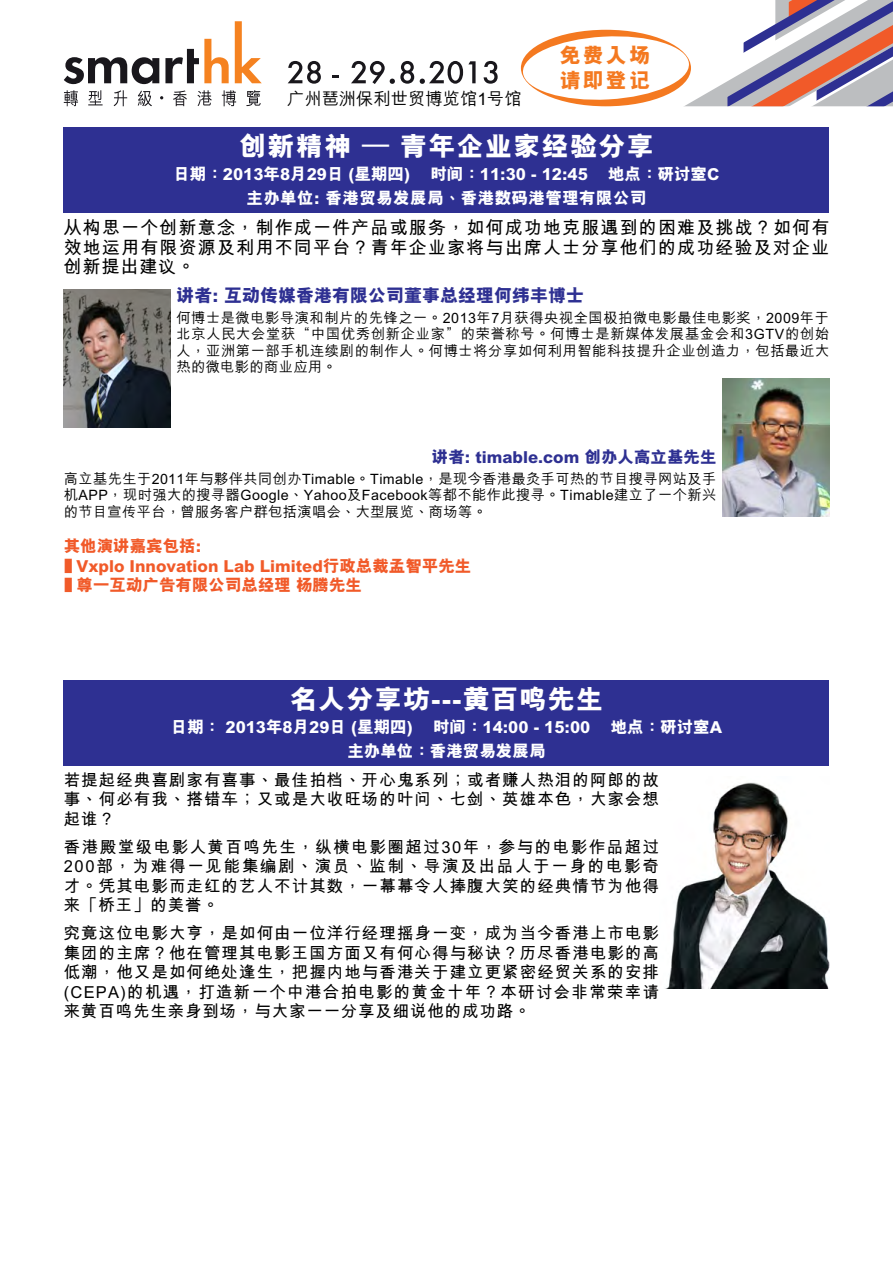
<style>
.page{position:relative;width:893px;height:1263px;background:#fff}
.page>*{position:absolute;margin:0;border:0;box-sizing:border-box;transform-origin:0 0}
.t1{font:800 27px "M Hei HKS";letter-spacing:.05em;color:#fff}
.t2{font:800 21px/25.2px "M Hei HKS";letter-spacing:.1em;color:#f47920}
.t3{font:700 18px/19.5px "M Hei HKS";letter-spacing:.065em;color:#000;text-align:justify}
.t4{font:800 18px "M Hei HKS";color:#2e3092}
.t5{font:500 17.1px "M Hei HKS";letter-spacing:.01em;color:#000}
.t6{font:700 16.5px/19.5px "M Hei HKS";letter-spacing:.065em;color:#000;text-align:justify}
.t7{font:800 16.5px/24px "M Hei HKS";color:#fff;text-align:center}
.t8{font:800 16.5px/19.8px "M Hei HKS";color:#f15a29}
.t9{font:800 16.5px "M Hei HKS";color:#2e3092}
.t10{font:500 14.25px/16.5px "M Hei HKS";letter-spacing:.03em;color:#000;text-align:justify}
</style>
<div class="page">
<svg style="left:64px;top:57px;width:95px;height:27px"></svg>
<svg style="left:165px;top:39px;width:64px;height:44px"></svg>
<svg style="left:235px;top:21px;width:27px;height:62px"></svg>
<svg style="left:114px;top:90px;width:13px;height:16px"></svg>
<svg style="left:138px;top:91px;width:14px;height:15px"></svg>
<svg style="left:64px;top:90px;width:14px;height:16px"></svg>
<svg style="left:88px;top:90px;width:15px;height:15px"></svg>
<svg style="left:173px;top:90px;width:14px;height:16px"></svg>
<svg style="left:197px;top:90px;width:15px;height:16px"></svg>
<svg style="left:222px;top:90px;width:14px;height:16px"></svg>
<svg style="left:246px;top:90px;width:15px;height:16px"></svg>
<svg style="left:288px;top:61px;width:33px;height:23px"></svg>
<svg style="left:332px;top:75px;width:6px;height:3px"></svg>
<svg style="left:351px;top:61px;width:63px;height:23px"></svg>
<svg style="left:420px;top:61px;width:56px;height:23px"></svg>
<svg style="left:484px;top:61px;width:14px;height:23px"></svg>
<svg style="left:521px;top:0;width:372px;height:106px"></svg>
<div style="left:64px;top:128px;width:765px;height:85px;background:#2e3092"></div>
<img style="left:64px;top:289px;width:106px;height:138px">
<img style="left:723px;top:378px;width:106px;height:139px">
<div style="left:64px;top:680px;width:765px;height:85px;background:#2e3092"></div>
<img style="left:665px;top:782px;width:164px;height:207px">
<p class="t5" style="left:287px;top:86px;width:236px">廣州琶洲保利世貿博覽館1號館</p>
<p class="t2" style="left:560px;top:43px;width:92px">免費入場請即登記</p>
<h1 class="t1" style="left:239px;top:128px;width:416px">創新精神 – 青年企業家經驗分享</h1>
<p class="t7" style="left:173px;top:162px;width:548px">日期：2013年8月29日 (星期四) 時間：11:30 - 12:45 地點：研討室C主辦單位: 香港貿易發展局、香港數碼港管理有限公司</p>
<p class="t3" style="left:64px;top:216px;width:767px">從構思一個創新意念，製作成一件產品或服務，如何成功地克服遇到的困難及挑戰？如何有效地運用有限資源及利用不同平臺？青年企業家將與出席人士分享他們的成功經驗及對企業創新提出建議。</p>
<p class="t4" style="left:176px;top:283px;width:409px">講者: 互動傳媒香港有限公司董事總經理何緯豐博士</p>
<p class="t10" style="left:176px;top:308px;width:654px">何博士是微電影導演和製片的先鋒之一。2013年7月獲得央視全國極拍微電影最佳電影獎，2009年於北京人民大會堂獲“中國優秀創新企業家”的榮譽稱號。何博士是新媒體發展基金會和3GTV的創始人，亞洲第一部手機連續劇的製作人。何博士將分享如何利用智能科技提升企業創造力，包括最近大熱的微電影的商業應用。</p>
<p class="t9" style="left:432px;top:446px;width:286px">講者: timable.com 創辦人高立基先生</p>
<p class="t10" style="left:64px;top:469px;width:654px">高立基先生于2011年與夥伴共同創辦Timable。Timable，是現今香港最灸手可熱的節目搜尋網站及手機APP，現時強大的搜尋器Google、Yahoo及Facebook等都不能作此搜尋。Timable建立了一個新興的節目宣傳平臺，曾服務客戶群包括演唱會、大型展覽、商場等。</p>
<p class="t8" style="left:77px;top:536px;width:396px;text-indent:-13px">其他演講嘉賓包括:<br>Vxplo Innovation Lab Limited行政總裁孟智平先生尊一互動廣告有限公司總經理 楊騰先生</p>
<h1 class="t1" style="left:290px;top:680px;width:315px">名人分享坊---黃百鳴先生</h1>
<p class="t7" style="left:171px;top:715px;width:553px">日期： 2013年8月29日 (星期四) 時間：14:00 - 15:00 地點：研討室A主辦單位：香港貿易發展局</p>
<p class="t6" style="left:64px;top:769px;width:597px">若提起經典喜劇家有喜事、最佳拍檔、開心鬼系列；或者賺人熱淚的阿郎的故事、何必有我、搭錯車；又或是大收旺場的葉問、七劍、英雄本色，大家會想起誰？</p>
<p class="t6" style="left:64px;top:836px;width:597px">香港殿堂級電影人黃百鳴先生，縱橫電影圈超過30年，參與的電影作品超過200部，為難得一見能集編劇、演員、監製、導演及出品人於一身的電影奇才。憑其電影而走紅的藝人不計其數，一幕幕令人捧腹大笑的經典情節為他得來「橋王」的美譽。</p>
<p class="t6" style="left:64px;top:922px;width:597px">究竟這位電影大亨，是如何由一位洋行經理搖身一變，成為當今香港上市電影集團的主席？他在管理其電影王國方面又有何心得與秘訣？歷盡香港電影的高低潮，他又是如何絕處逢生，把握內地與香港關於建立更緊密經貿關係的安排(CEPA)的機遇，打造新一個中港合拍電影的黃金十年？本研討會非常榮幸請來黃百鳴先生親身到場，與大家一一分享及細說他的成功路。</p>
</div>
